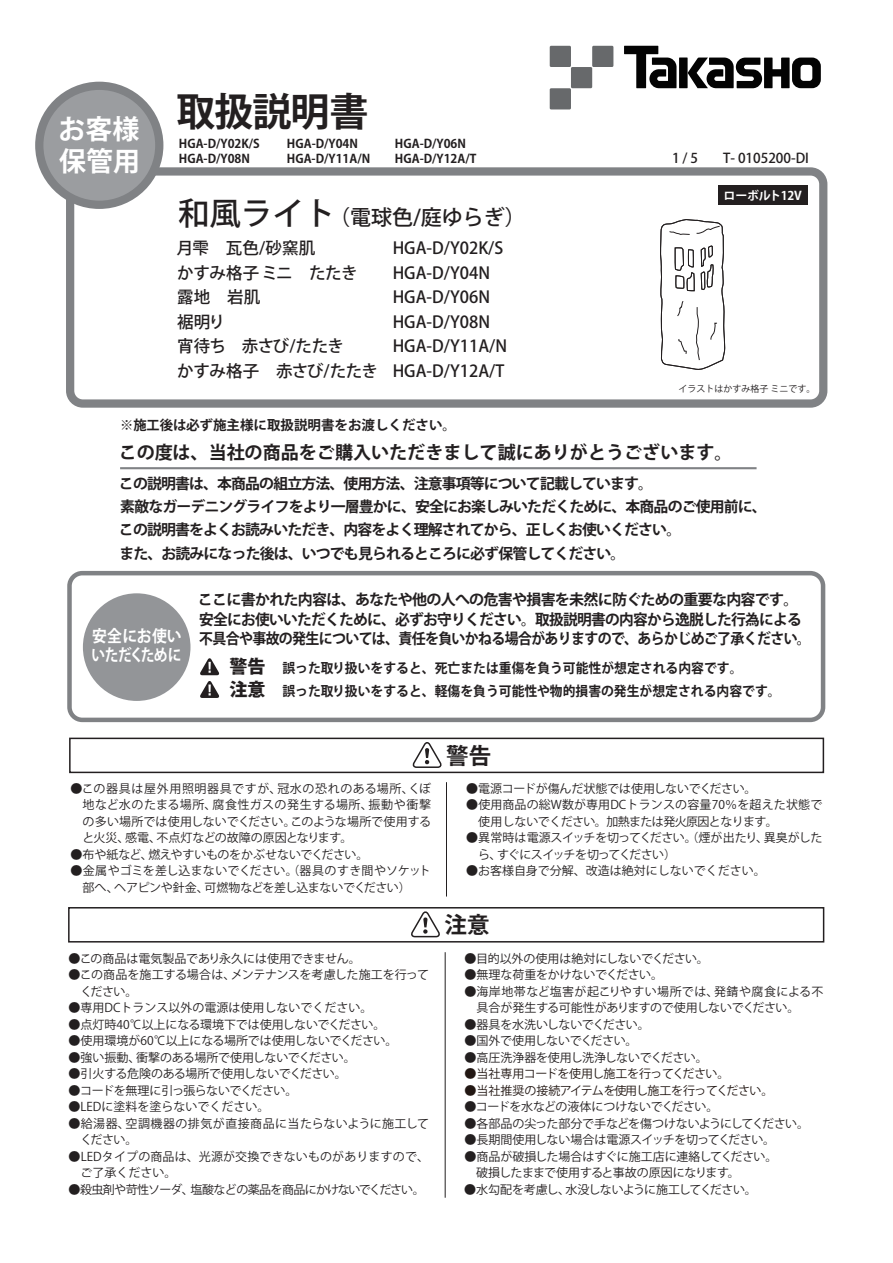
<style>
.page{position:relative;width:893px;height:1263px;background:#fff}
.page>*{position:absolute;margin:0;border:0;box-sizing:border-box;transform-origin:0 0}
.t1{font:700 39px "Koz Go Pro";letter-spacing:-.025em;color:#231f20}
.t2{font:700 27px "Koz Go Pro";color:#fff}
.t3{font:700 22.5px "Koz Go Pro";color:#231f20}
.t4{font:500 21px "Koz Go Pro";color:#231f20}
.t5{font:700 18px "Koz Go Pro";color:#231f20}
.t6{font:800 18px/23.1px "Koz Go Pro";color:#231f20}
.t7{font:500 16.5px/24.6px "Koz Go Pro";color:#231f20}
.t8{font:500 16.5px/24.6px "Koz Go Pro";letter-spacing:-.02em;color:#231f20}
.t9{font:700 16.5px "Koz Go Pro";letter-spacing:-.04em;color:#fff;scale:.83 1}
.t10{font:700 15px "Koz Go Pro";letter-spacing:-.05em;color:#231f20}
.t11{font:700 15px "Koz Go Pro";letter-spacing:-.05em;color:#231f20;scale:.93 1}
.t12{font:700 14.85px/23.4px "Koz Go Pro";letter-spacing:-.055em;color:#231f20}
.t13{font:700 13.5px/22.6px "Koz Go Pro";color:#231f20;scale:.95 1}
.t14{font:700 13.5px "Koz Go Pro";color:#231f20}
.t15{font:500 13.5px "Koz Go Pro";color:#231f20}
.t16{font:12px/16.5px "Koz Go Pro";letter-spacing:-.01em;color:#231f20}
.t17{font:12px "Koz Go Pro";letter-spacing:-.03em;color:#231f20}
.t18{font:12px/16.5px "Koz Go Pro";letter-spacing:-.04em;color:#231f20}
.t19{font:700 12px "Koz Go Pro";color:#231f20}
.t20{font:12px "Koz Go Pro";letter-spacing:-.05em;color:#231f20}
.t21{font:12px "Koz Go Pro";letter-spacing:-.03em;color:#221713}
.t22{font:12px/16.5px "Koz Go Pro";letter-spacing:.01em;color:#231f20}
.t23{font:12px/16.5px "Koz Go Pro";letter-spacing:.04em;color:#231f20}
.t24{font:12px "Koz Go Pro";letter-spacing:-.035em;color:#231f20}
.t25{font:700 12px "Koz Go Pro";letter-spacing:-.02em;color:#fff}
.t26{font:9px "Koz Go Pro";color:#231f20}
.s1{font-size:31.5px}
</style>
<div class="page">
<svg style="left:624px;top:46px;width:52px;height:42px"></svg>
<div style="left:679px;top:58px;width:9px;height:30px;background:#030303"></div>
<svg style="left:688px;top:58px;width:133px;height:30px"></svg>
<div style="left:550px;top:46px;width:21px;height:21px;background:#67696b"></div>
<div style="left:571px;top:67px;width:21px;height:21px;background:#67696b"></div>
<div style="left:592px;top:46px;width:21px;height:21px;background:#67696b"></div>
<div style="left:550px;top:88px;width:21px;height:21px;background:#67696b"></div>
<div style="left:83px;top:593px;width:107px;height:108px;background:#939598;border-radius:50%"></div>
<svg style="left:200px;top:658px;width:20px;height:40px"></svg>
<div style="left:67px;top:571px;width:758px;height:151px;border:5px solid #808285;border-radius:13px"></div>
<hr style="left:120px;top:467px;width:637px;height:2px;background:#808285">
<div style="left:66px;top:167px;width:761px;height:241px;border:8px solid #808285;border-radius:13px"></div>
<div style="left:39px;top:86px;width:120px;height:119px;background:#9b9da0;border-radius:50%"></div>
<div style="left:35px;top:82px;width:128px;height:127px;border:8px solid #808285;border-radius:50%"></div>
<div style="left:69px;top:738px;width:755px;height:35px;border:2px solid #231f20"></div>
<svg style="left:413px;top:740px;width:31px;height:28px"></svg>
<hr style="left:446px;top:782px;width:1px;height:114px;background:#231f20">
<div style="left:68px;top:907px;width:756px;height:35px;border:2px solid #231f20"></div>
<svg style="left:411px;top:909px;width:31px;height:29px"></svg>
<hr style="left:445px;top:952px;width:1px;height:246px;background:#231f20">
<div style="left:718px;top:186px;width:90px;height:19px;background:#231f20"></div>
<svg style="left:660px;top:185px;width:65px;height:185px"></svg>
<h1 class="t1" style="left:58px;top:86px;width:312px"><sub>お客様</sub> 取扱説明書</h1>
<h2 class="t2" style="left:59px;top:144px;width:82px">保管用</h2>
<p class="t15" style="left:672px;top:149px;width:139px">1 / 5　 T- 0105200-DI</p>
<p class="t19" style="left:179px;top:136px;width:82px">HGA-D/Y02K/S</p>
<p class="t19" style="left:287px;top:136px;width:73px">HGA-D/Y04N</p>
<p class="t19" style="left:395px;top:136px;width:73px">HGA-D/Y06N</p>
<p class="t19" style="left:179px;top:151px;width:73px">HGA-D/Y08N</p>
<p class="t19" style="left:287px;top:151px;width:85px">HGA-D/Y11A/N</p>
<p class="t19" style="left:395px;top:151px;width:83px">HGA-D/Y12A/T</p>
<h3 class="t4" style="left:178px;top:204px;width:349px"><span class="s1">和風ライト</span>（電球色/庭ゆらぎ）</h3>
<h3 class="t8" style="left:177px;top:236px;width:203px">月雫　瓦色/砂窯肌<br>かすみ格子 ミニ　たたき<br>露地　岩肌<br>裾明り<br>宵待ち　赤さび/たたき<br>かすみ格子　赤さび/たたき</h3>
<h3 class="t7" style="left:393px;top:236px;width:116px">HGA-D/Y02K/S<br>HGA-D/Y04N<br>HGA-D/Y06N<br>HGA-D/Y08N<br>HGA-D/Y11A/N<br>HGA-D/Y12A/T</h3>
<p class="t14" style="left:120px;top:416px;width:337px">※施工後は必ず施主様に取扱説明書をお渡しください。</p>
<p class="t25" style="left:724px;top:188px;width:80px">ローボ12Vルト12V</p>
<p class="t26" style="left:678px;top:383px;width:139px">イラストはかすみ格子 ミニです。</p>
<h3 class="t5" style="left:119px;top:440px;width:615px">この度は、当社の商品をご購入いただきまして誠にありがとうございます。</h3>
<p class="t12" style="left:119px;top:472px;width:649px">この説明書は、本商品の組立方法、使用方法、注意事項等について記載しています。<br>素敵なガーデニングライフをより一層豊かに、安全にお楽しみいただくために、本商品のご使用前に、この説明書をよくお読みいただき、内容をよく理解されてから、正しくお使いください。<br>また、お読みになった後は、いつでも見られるところに必ず保管してください。</p>
<p class="t10" style="left:198px;top:590px;width:602px">ここに書かれた内容は、あなたや他の人への危害や損害を未然に防ぐための重要な内容です。</p>
<p class="t10" style="left:199px;top:609px;width:604px">安全にお使いいただくために、必ずお守りください。取扱説明書の内容から逸脱した行為による</p>
<p class="t11" style="left:92px;top:629px;width:774px"><sup>安全にお使い</sup> 不具合や事故の発生については、責任を負いかねる場合がありますので、あらかじめご了承ください。</p>
<h3 class="t9" style="left:92px;top:644px;width:110px">いただくために</h3>
<p class="t13" style="left:282px;top:658px;width:526px">誤った取り扱いをすると、死亡または重傷を負う可能性が想定される内容です。<br>誤った取り扱いをすると、軽傷を負う可能性や物的損害の発生が想定される内容です。</p>
<h3 class="t6" style="left:229px;top:656px;width:37px">警告注意</h3>
<p class="t16" style="left:83px;top:780px;width:350px;text-align:justify;text-indent:-12px">●この器具は屋外用照明器具ですが、冠水の恐れのある場所、くぼ地など水のたまる場所、腐食性ガスの発生する場所、振動や衝撃の多い場所では使用しないでください。このような場所で使用すると火災、感電、不点灯などの故障の原因となります。</p>
<p class="t16" style="left:71px;top:846px;width:299px">●布や紙など、燃えやすいものをかぶせないでください。</p>
<p class="t16" style="left:83px;top:863px;width:350px;text-indent:-12px">●金属やゴミを差し込まないでください。（器具のすき間やソケット部へ、ヘアピンや針金、可燃物などを差し込まないでください）</p>
<p class="t16" style="left:69px;top:950px;width:294px">●この商品は電気製品であり永久には使用できません。</p>
<p class="t16" style="left:81px;top:967px;width:350px;text-indent:-12px">●この商品を施工する場合は、メンテナンスを考慮した施工を行ってください。</p>
<p class="t16" style="left:69px;top:1000px;width:305px">●専用DCトランス以外の電源は使用しないでください。</p>
<p class="t16" style="left:69px;top:1016px;width:318px">●点灯時40℃以上になる環境下では使用しないでください。</p>
<p class="t16" style="left:69px;top:1033px;width:330px">●使用環境が60℃以上になる場所では使用しないでください。</p>
<p class="t16" style="left:69px;top:1049px;width:289px">●強い振動、衝撃のある場所で使用しないでください。</p>
<p class="t17" style="left:69px;top:1066px;width:280px">●引火する危険のある場所で使用しないでください。</p>
<p class="t18" style="left:69px;top:1082px;width:230px">●コードを無理に引っ張らないでください。</p>
<p class="t16" style="left:69px;top:1099px;width:202px">●LEDに塗料を塗らないでください。</p>
<p class="t23" style="left:81px;top:1115px;width:350px;text-indent:-12px">●給湯器、空調機器の排気が直接商品に当たらないように施工してください。</p>
<p class="t22" style="left:81px;top:1148px;width:350px;text-indent:-12px">●LEDタイプの商品は、光源が交換できないものがありますので、ご了承ください。</p>
<p class="t20" style="left:69px;top:1181px;width:358px">●殺虫剤や苛性ソーダ、塩酸などの薬品を商品にかけないでください。</p>
<h3 class="t3" style="left:446px;top:741px;width:46px">警告</h3>
<p class="t16" style="left:466px;top:780px;width:292px">●電源コードが傷んだ状態では使用しないでください。</p>
<p class="t16" style="left:478px;top:797px;width:346px;text-indent:-12px">●使用商品の総W数が専用DCトランスの容量70％を超えた状態で使用しないでください。加熱または発火原因となります。</p>
<p class="t18" style="left:478px;top:830px;width:346px;text-indent:-12px">●異常時は電源スイッチを切ってください。（煙が出たり、異臭がしたら、すぐにスイッチを切ってください）</p>
<p class="t16" style="left:466px;top:863px;width:301px">●お客様自身で分解、改造は絶対にしないでください。</p>
<h3 class="t3" style="left:444px;top:910px;width:46px">注意</h3>
<p class="t16" style="left:464px;top:950px;width:246px">●目的以外の使用は絶対にしないでください。</p>
<p class="t16" style="left:464px;top:967px;width:200px">●無理な荷重をかけないでください。</p>
<p class="t16" style="left:476px;top:983px;width:348px;text-indent:-12px">●海岸地帯など塩害が起こりやすい場所では、発錆や腐食による不具合が発生する可能性がありますので使用しないでください。</p>
<p class="t17" style="left:464px;top:1016px;width:187px">●器具を水洗いしないでください。</p>
<p class="t24" style="left:464px;top:1033px;width:175px">●国外で使用しないでください。</p>
<p class="t16" style="left:464px;top:1049px;width:245px">●高圧洗浄器を使用し洗浄しないでください。</p>
<p class="t21" style="left:464px;top:1066px;width:267px">●当社専用コードを使用し施工を行ってください。</p>
<p class="t21" style="left:464px;top:1082px;width:311px">●当社推奨の接続アイテムを使用し施工を行ってください。</p>
<p class="t17" style="left:464px;top:1099px;width:256px">●コードを水などの液体につけないでください。</p>
<p class="t17" style="left:464px;top:1115px;width:346px">●各部品の尖った部分で手などを傷つけないようにしてください。</p>
<p class="t17" style="left:464px;top:1132px;width:312px">●長期間使用しない場合は電源スイッチを切ってください。</p>
<p class="t16" style="left:464px;top:1148px;width:315px">●商品が破損した場合はすぐに施工店に連絡してください。　破損したままで使用すると事故の原因になります。</p>
<p class="t20" style="left:464px;top:1181px;width:294px">●水勾配を考慮し、水没しないように施工してください。</p>
</div>
